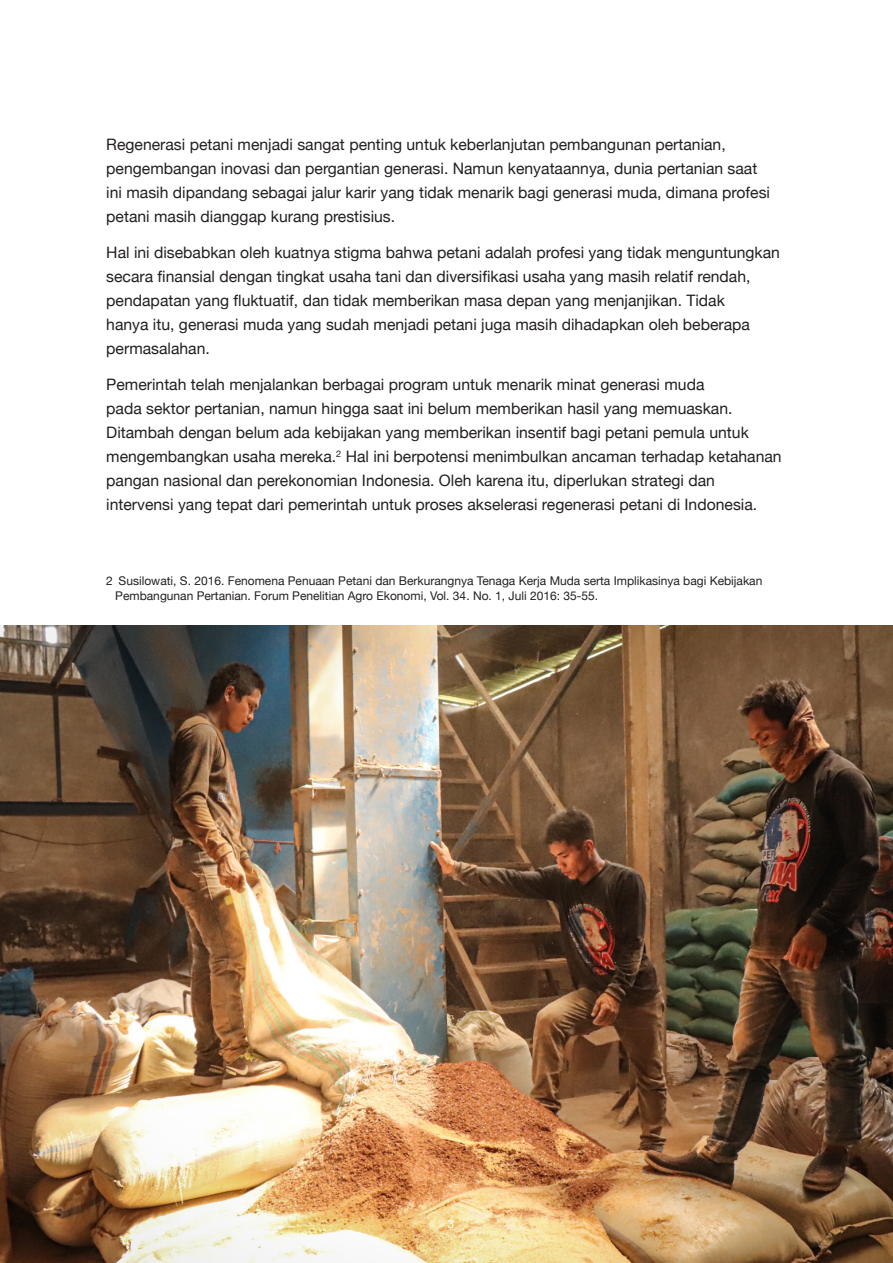
<style>
.page{position:relative;width:893px;height:1263px;background:#fff}
.page>*{position:absolute;margin:0;border:0;box-sizing:border-box;transform-origin:0 0}
.t1{font:15.75px/24px "Helvetica Neue";color:#231f20}
.t2{font:12px/14.4px "Helvetica Neue";color:#231f20}
.t3{font:12px "Helvetica Neue";color:#fff}
</style>
<div class="page">
<img style="left:0;top:625px;width:893px;height:638px">
<p class="t1" style="left:106px;top:133px;width:665px">Regenerasi petani menjadi sangat penting untuk keberlanjutan pembangunan pertanian, pengembangan inovasi dan pergantian generasi. Namun kenyataannya, dunia pertanian saat ini masih dipandang sebagai jalur karir yang tidak menarik bagi generasi muda, dimana profesi petani masih dianggap kurang prestisius.</p>
<p class="t1" style="left:106px;top:241px;width:675px">Hal ini disebabkan oleh kuatnya stigma bahwa petani adalah profesi yang tidak menguntungkan secara finansial dengan tingkat usaha tani dan diversifikasi usaha yang masih relatif rendah, pendapatan yang fluktuatif, dan tidak memberikan masa depan yang menjanjikan. Tidak<br>hanya itu, generasi muda yang sudah menjadi petani juga masih dihadapkan oleh beberapa permasalahan.</p>
<p class="t1" style="left:106px;top:373px;width:677px">Pemerintah telah menjalankan berbagai program untuk menarik minat generasi muda<br>pada sektor pertanian, namun hingga saat ini belum memberikan hasil yang memuaskan.<br>Ditambah dengan belum ada kebijakan yang memberikan insentif bagi petani pemula untuk mengembangkan usaha mereka.<sup>2</sup> Hal ini berpotensi menimbulkan ancaman terhadap ketahanan pangan nasional dan perekonomian Indonesia. Oleh karena itu, diperlukan strategi dan intervensi yang tepat dari pemerintah untuk proses akselerasi regenerasi petani di Indonesia.</p>
<p class="t2" style="left:115px;top:574px;width:649px;text-indent:-9px">2 Susilowati, S. 2016. Fenomena Penuaan Petani dan Berkurangnya Tenaga Kerja Muda serta Implikasinya bagi Kebijakan<br>Pembangunan Pertanian. Forum Penelitian Agro Ekonomi, Vol. 34. No. 1, Juli 2016: 35-55.</p>
<p class="t3" style="left:447px;top:1215px;width:8px">3</p>
</div>
